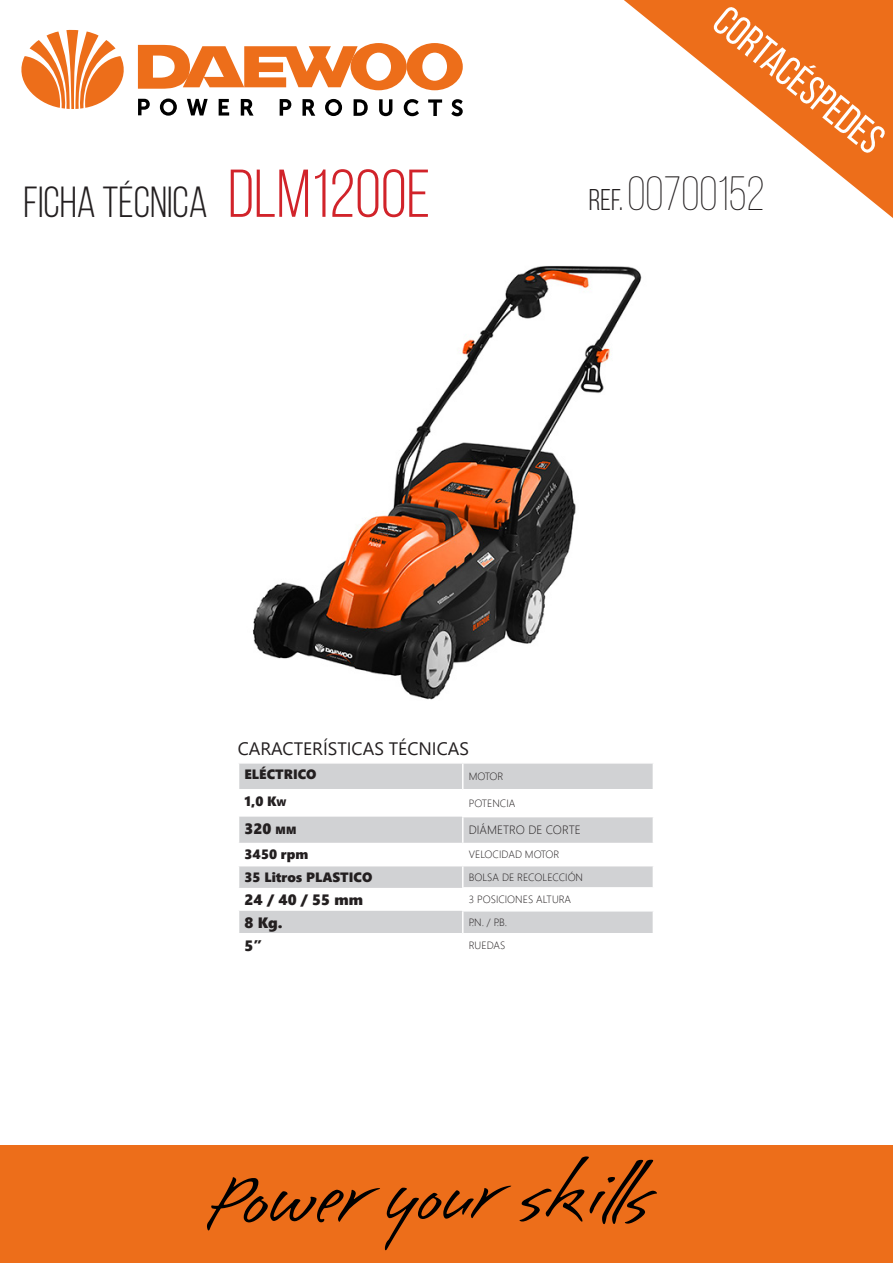
<style>
.page{position:relative;width:893px;height:1263px;background:#fff}
.page>*{position:absolute;margin:0;border:0;box-sizing:border-box;transform-origin:0 0}
.t1{font:300 48px "Bebas Neue";color:#231f20}
.t2{font:43.5px "Bebas Neue";color:#231f20}
.t3{font:42px "Bebas Neue";color:#fff}
.t4{font:18px "Segoe UI";color:#231f20}
.t5{font:15px "Segoe UI Black";color:#231f20}
.t6{font:13.5px "Segoe UI Black";color:#231f20}
.t7{font:13.5px "Segoe UI Black";color:#231f20}
.t8{font:300 12px "Segoe UI";color:#231f20}
.t9{font:300 10.5px "Segoe UI";color:#231f20}
.s1{font-size:67.5px;color:#d1232a}
.s2{font-weight:400;font-size:30px}
.s3{font-style:inherit}
.s4{font-size:9.45px}
.s5{font-size:10.5px}
</style>
<div class="page">
<svg style="left:624px;top:0;width:269px;height:218px"></svg>
<svg style="left:21px;top:30px;width:442px;height:86px"></svg>
<div style="left:0;top:1145px;width:893px;height:118px;background:#ed6e1a"></div>
<svg style="left:207px;top:1177px;width:304px;height:73px"></svg>
<svg style="left:520px;top:1156px;width:137px;height:68px"></svg>
<img style="left:253px;top:266px;width:389px;height:434px">
<svg style="left:239px;top:764px;width:414px;height:169px;fill:#d1d2d4"></svg>
<hr style="left:462px;top:764px;width:2px;height:25px;background:#fff">
<hr style="left:462px;top:790px;width:2px;height:26px;background:#fff">
<hr style="left:462px;top:817px;width:2px;height:26px;background:#fff">
<hr style="left:462px;top:844px;width:2px;height:21px;background:#fff">
<hr style="left:462px;top:866px;width:2px;height:21px;background:#fff">
<hr style="left:462px;top:911px;width:2px;height:22px;background:#fff">
<hr style="left:238px;top:789px;width:225px;height:1px;background:#fff">
<hr style="left:463px;top:789px;width:191px;height:1px;background:#fff">
<hr style="left:462px;top:816px;width:192px;height:1px;background:#fff">
<hr style="left:238px;top:843px;width:225px;height:1px;background:#fff">
<hr style="left:463px;top:843px;width:191px;height:1px;background:#fff">
<hr style="left:238px;top:865px;width:225px;height:1px;background:#fff">
<hr style="left:463px;top:865px;width:191px;height:1px;background:#fff">
<hr style="left:462px;top:887px;width:192px;height:2px;background:#fff">
<hr style="left:462px;top:910px;width:192px;height:1px;background:#fff">
<p class="t2" style="left:23px;top:179px;width:408px">FICHA TÉCNICA <span class="s1">Dlm1200e</span></p>
<h3 class="t3" style="left:734px;top:-2px;width:206px;rotate:39deg">cortacéspedes</h3>
<p class="t1" style="left:589px;top:167px;width:177px"><span class="s2">REF.</span> 00700152</p>
<p class="t4" style="left:238px;top:731px;width:233px">CARACTERÍSTICAS TÉCNICAS</p>
<p class="t7" style="left:245px;top:764px;width:74px">ELÉCTRICO</p>
<p class="t9" style="left:469px;top:766px;width:36px">MOTOR</p>
<p class="t6" style="left:245px;top:791px;width:43px">1,0 <span class="s3">K</span><span class="s4">W</span></p>
<p class="t9" style="left:469px;top:793px;width:48px">POTENCIA</p>
<p class="t5" style="left:245px;top:817px;width:53px">320 <span class="s5">MM</span></p>
<p class="t8" style="left:469px;top:819px;width:114px">DIÁMETRO DE CORTE</p>
<p class="t6" style="left:245px;top:845px;width:65px">3450 rpm</p>
<p class="t9" style="left:469px;top:845px;width:92px">VELOCIDAD MOTOR</p>
<p class="t6" style="left:245px;top:867px;width:129px">35 Litros PLASTICO</p>
<p class="t9" style="left:469px;top:867px;width:116px">BOLSA DE RECOLECCIÓN</p>
<p class="t5" style="left:245px;top:889px;width:120px">24 / 40 / 55 mm</p>
<p class="t9" style="left:469px;top:889px;width:104px">3 POSICIONES ALTURA</p>
<p class="t5" style="left:245px;top:911px;width:39px">8 Kg.</p>
<p class="t9" style="left:469px;top:912px;width:40px">P.N. / P.B.</p>
<p class="t5" style="left:245px;top:934px;width:19px">5”</p>
<p class="t9" style="left:469px;top:935px;width:38px">RUEDAS</p>
</div>
